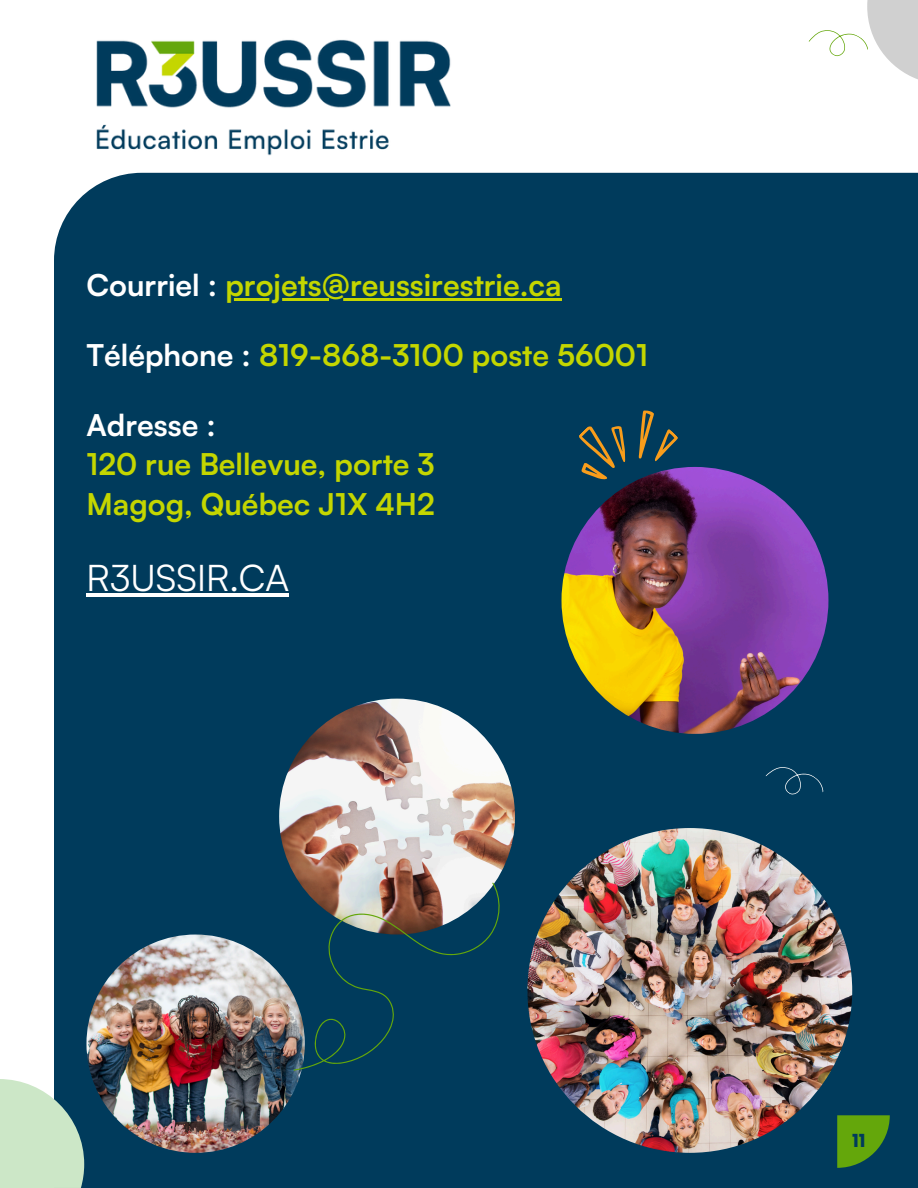
<style>
.page{position:relative;width:918px;height:1188px;background:#fff}
.page>*{position:absolute;margin:0;border:0;box-sizing:border-box;transform-origin:0 0}
.t1{font:36.6px "Satoshi";color:#fff}
.t2{font:700 30px "Satoshi";color:#c4d600}
.t3{font:700 30px "Satoshi";color:#fff}
.t4{font:700 18px "Poppins";color:#003b5c}
.s1{color:#fff}
</style>
<div class="page">
<div style="left:54px;top:173px;width:864px;height:1015px;background:#003b5c"></div>
<img style="left:55px;top:39px;width:437px;height:157px">
<img style="left:562px;top:467px;width:266px;height:267px;border-radius:50%">
<img style="left:279px;top:699px;width:236px;height:236px;border-radius:50%">
<img style="left:86px;top:935px;width:219px;height:218px;border-radius:50%">
<img style="left:527px;top:828px;width:325px;height:325px;border-radius:50%">
<hr style="left:86px;top:594px;width:203px;height:3px;background:#fff">
<hr style="left:225px;top:298px;width:336px;height:2px;background:#c4d600">
<svg style="left:271px;top:882px;width:252px;height:190px;background:#234d63"></svg>
<svg style="left:765px;top:766px;width:58px;height:29px;background:#0d4564"></svg>
<svg style="left:0;top:1079px;width:84px;height:109px;background:#b3d1bb"></svg>
<svg style="left:578px;top:407px;width:101px;height:82px;background:#284450"></svg>
<svg style="left:837px;top:1115px;width:53px;height:53px;background:#4d8e1d"></svg>
<svg style="left:808px;top:0;width:110px;height:79px"></svg>
<p class="t2" style="left:86px;top:265px;width:476px"><span class="s1">Courriel :</span> projets@reussirestrie.ca</p>
<p class="t2" style="left:86px;top:335px;width:563px"><span class="s1">Téléphone :</span> 819-868-3100 poste 56001</p>
<p class="t3" style="left:86px;top:406px;width:131px">Adresse :</p>
<p class="t2" style="left:86px;top:445px;width:350px">120 rue Bellevue, porte 3</p>
<p class="t2" style="left:86px;top:484px;width:350px">Magog, Québec J1X 4H2</p>
<h1 class="t1" style="left:86px;top:554px;width:204px">R3USSIR.CA</h1>
<p class="t4" style="left:852px;top:1128px;width:15px">11</p>
</div>
